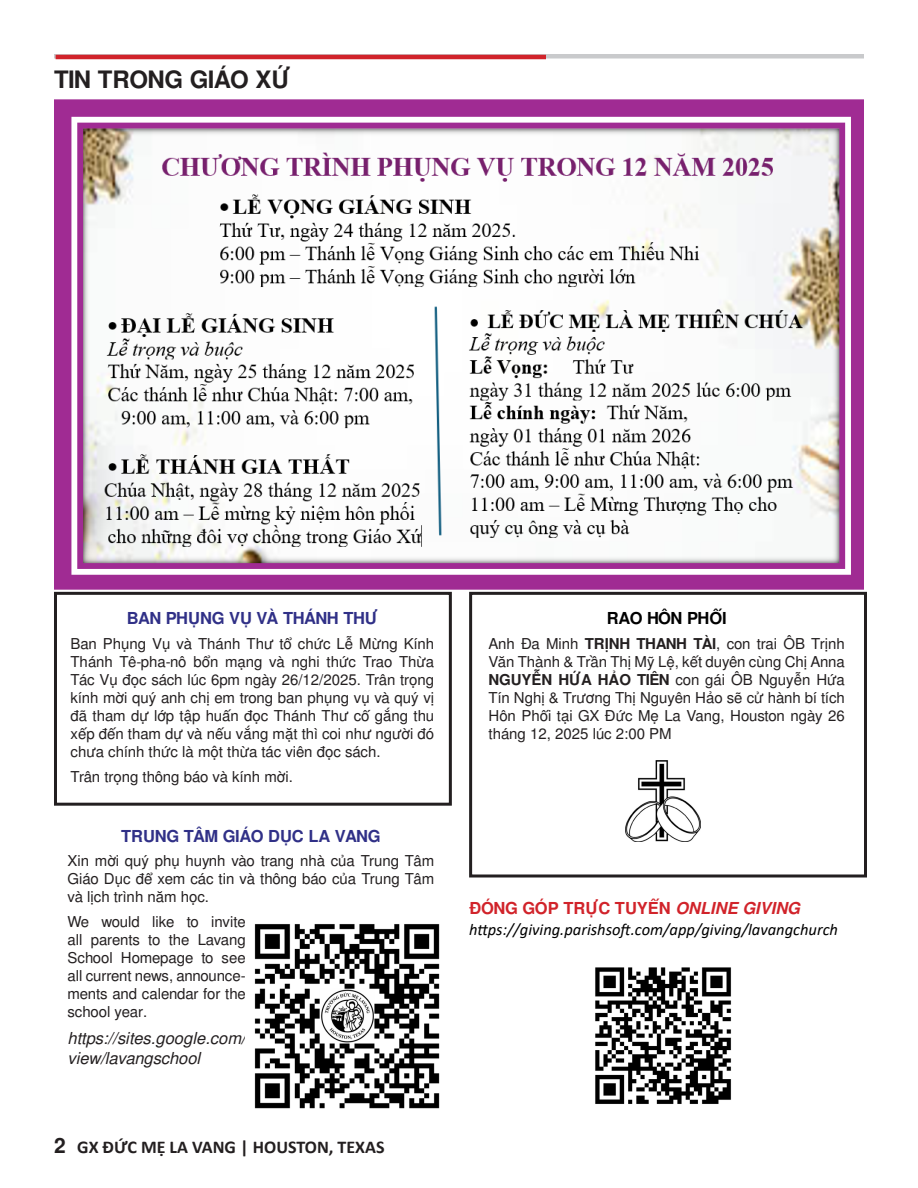
<style>
.page{position:relative;width:918px;height:1188px;background:#fff}
.page>*{position:absolute;margin:0;border:0;box-sizing:border-box;transform-origin:0 0}
.t1{font:700 24px "Free Sans";letter-spacing:-.02em;color:#231f20}
.t2{font:700 18px "Calibri";color:#231f20}
.t3{font:italic 16.5px "Calibri";color:#000}
.t4{font:italic 16.5px/19.8px "Free Sans";color:#231f20}
.t5{font:700 16.5px "Free Sans";letter-spacing:-.02em;color:#303087}
.t6{font:700 16.5px "Free Sans";color:#d1232a}
.t7{font:700 16.5px "Free Sans";letter-spacing:-.03em;color:#000}
.t8{font:15px/18px "Free Sans";color:#231f20;text-align:justify}
.s1{font-family:"Free Sans";font-size:21px}
.s2{font-weight:700}
.s3{font-style:italic}
</style>
<div class="page">
<svg style="left:54px;top:54px;width:810px;height:4px;background:#c9bec0"></svg>
<hr style="left:56px;top:55px;width:490px;height:4px;background:#d1232a">
<img style="left:595px;top:967px;width:137px;height:137px">
<div style="left:469px;top:592px;width:398px;height:286px;border:3px solid #231f20"></div>
<img style="left:625px;top:760px;width:76px;height:82px">
<img style="left:254px;top:924px;width:186px;height:185px">
<div style="left:54px;top:592px;width:398px;height:214px;border:3px solid #231f20"></div>
<svg style="left:54px;top:99px;width:810px;height:491px"></svg>
<p class="t1" style="left:54px;top:63px;width:238px">TIN TRONG GIÁO XỨ</p>
<p class="t5" style="left:127px;top:606px;width:253px">BAN PHỤNG VỤ VÀ THÁNH THƯ</p>
<p class="t8" style="left:70px;top:635px;width:365px">Ban Phụng Vụ và Thánh Thư tổ chức Lễ Mừng Kính Thánh Tê-pha-nô bổn mạng và nghi thức Trao Thừa Tác Vụ đọc sách lúc 6pm ngày 26/12/2025. Trân trọng kính mời quý anh chị em trong ban phụng vụ và quý vị đã tham dự lớp tập huấn đọc Thánh Thư cố gắng thu xếp đến tham dự và nếu vắng mặt thì coi như người đó chưa chính thức là một thừa tác viên đọc sách.</p>
<p class="t8" style="left:70px;top:768px;width:224px">Trân trọng thông báo và kính mời.</p>
<p class="t5" style="left:121px;top:824px;width:261px">TRUNG TÂM GIÁO DỤC LA VANG</p>
<p class="t8" style="left:68px;top:853px;width:368px">Xin mời quý phụ huynh vào trang nhà của Trung Tâm Giáo Dục để xem các tin và thông báo của Trung Tâm và lịch trình năm học.</p>
<p class="t8" style="left:68px;top:914px;width:180px">We would like to invite all parents to the Lavang School Homepage to see all current news, announce&shy;ments and calendar for the school year.</p>
<p class="t4" style="left:68px;top:1029px;width:180px">https://sites.google.com/ view/lavangschool</p>
<p class="t2" style="left:54px;top:1134px;width:332px"><span class="s1">2</span> GX ĐỨC MẸ LA VANG | HOUSTON, TEXAS</p>
<p class="t7" style="left:607px;top:606px;width:122px">RAO HÔN PHỐI</p>
<p class="t8" style="left:489px;top:635px;width:358px">Anh Đa Minh <span class="s2">TRỊNH THANH TÀI</span>, con trai ÔB Trịnh Văn Thành &amp; Trần Thị Mỹ Lệ, kết duyên cùng Chị Anna <span class="s2">NGUYỄN HỨA HẢO TIÊN</span> con gái ÔB Nguyễn Hứa Tín Nghị &amp; Trương Thị Nguyên Hảo sẽ cử hành bí tích Hôn Phối tại GX Đức Mẹ La Vang, Houston ngày 26 tháng 12, 2025 lúc 2:00 PM</p>
<p class="t6" style="left:470px;top:896px;width:332px">ĐÓNG GÓP TRỰC TUYẾN <span class="s3">ONLINE GIVING</span></p>
<p class="t3" style="left:469px;top:918px;width:370px">https://giving.parishsoft.com/app/giving/lavangchurch</p>
</div>
